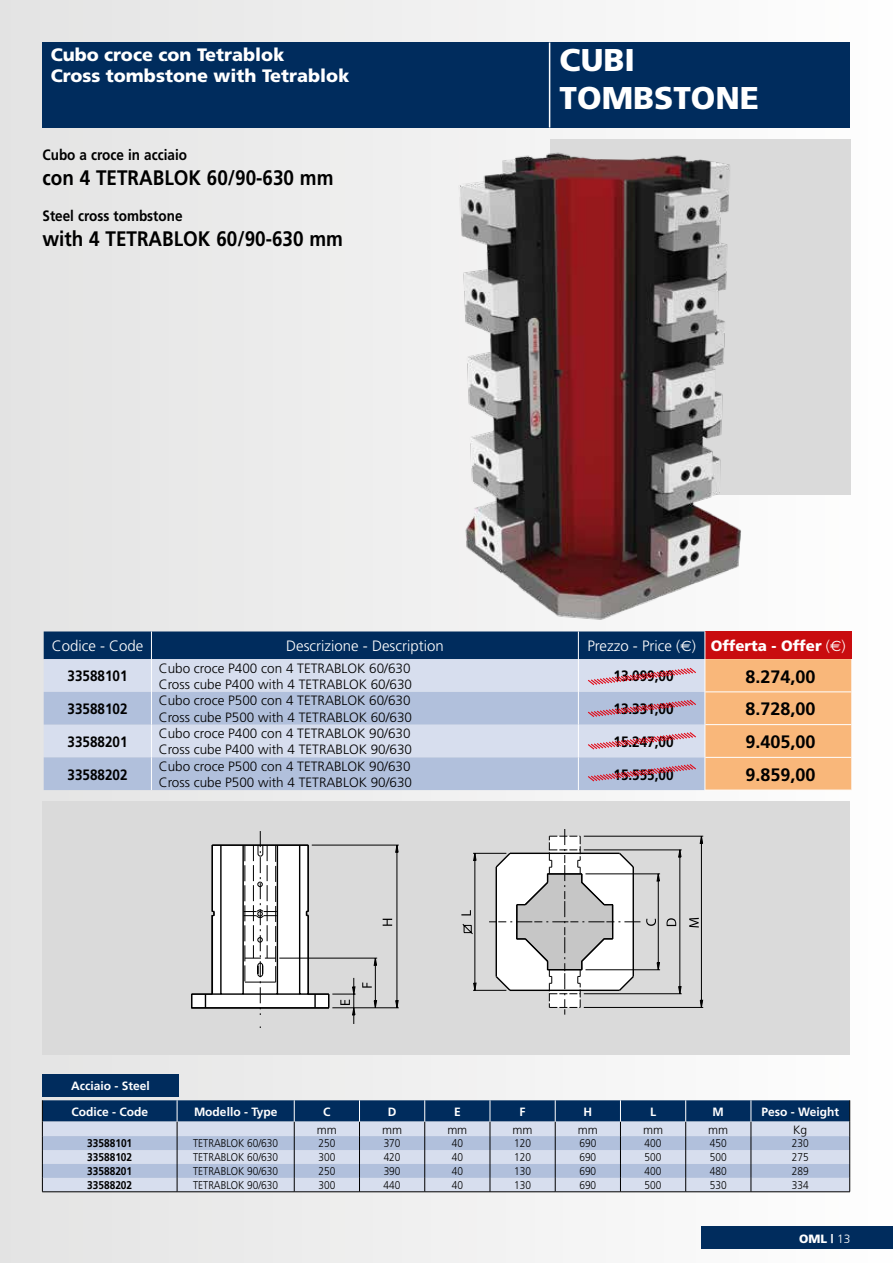
<style>
.page{position:relative;width:893px;height:1263px;background:#fff}
.page>*{position:absolute;margin:0;border:0;box-sizing:border-box;transform-origin:0 0}
.t1{font:900 31.5px/37.8px "Frutiger";color:#fff}
.t2{font:700 21px "Frutiger";color:#000;scale:.9 1}
.t3{font:900 18px/21.6px "Frutiger";color:#fff}
.t4{font:700 18px "Frutiger";color:#000}
.t5{font:700 15px "Frutiger";color:#000;scale:.9 1}
.t6{font:300 15px "Frutiger";color:#fff}
.t7{font:300 13.5px/16.2px "Frutiger";color:#000}
.t8{font:700 12px "Frutiger";color:#fff}
.t9{font:300 12px "Frutiger";color:#000}
.t10{font:900 12px "Frutiger";color:#fff}
.t11{font:300 11.25px "Frutiger";color:#000;scale:.9 1}
.t12{font:700 11.25px "Frutiger";color:#000;scale:.9 1}
.s1{font-family:"Euro Sans";font-weight:400}
.s2{font-weight:900}
.s3{font-weight:300}
</style>
<div class="page">
<div style="left:0;top:0;width:893px;height:1263px;background:linear-gradient(to right,#e3e3e3,#fafbfb)"></div>
<hr style="left:0;top:0;width:1px;height:1263px;background:#e3e3e3">
<div style="left:43px;top:43px;width:807px;height:85px;background:#002c5d"></div>
<hr style="left:549px;top:43px;width:1px;height:85px;background:#fff">
<div style="left:702px;top:1227px;width:191px;height:22px;background:#002c5d"></div>
<div style="left:550px;top:139px;width:300px;height:355px;background:#dadada"></div>
<img style="left:447px;top:146px;width:309px;height:479px">
<div style="left:43px;top:801px;width:807px;height:254px;background:#dadada"></div>
<hr style="left:243px;top:1070px;width:34px;height:1px;background:#000">
<hr style="left:205px;top:1050px;width:110px;height:1px;background:#000">
<hr style="left:332px;top:1007px;width:67px;height:1px;background:#000">
<hr style="left:312px;top:845px;width:87px;height:1px;background:#000">
<hr style="left:397px;top:845px;width:1px;height:163px;background:#000">
<svg style="left:395px;top:1000px;width:4px;height:9px"></svg>
<svg style="left:395px;top:844px;width:4px;height:9px"></svg>
<hr style="left:279px;top:958px;width:98px;height:1px;background:#000">
<hr style="left:375px;top:958px;width:1px;height:50px;background:#000">
<svg style="left:373px;top:1000px;width:4px;height:9px"></svg>
<svg style="left:373px;top:957px;width:4px;height:9px"></svg>
<svg style="left:383px;top:919px;width:9px;height:7px"></svg>
<svg style="left:362px;top:982px;width:10px;height:6px"></svg>
<svg style="left:191px;top:831px;width:165px;height:196px"></svg>
<hr style="left:585px;top:969px;width:75px;height:1px;background:#000">
<hr style="left:585px;top:873px;width:75px;height:1px;background:#000">
<hr style="left:658px;top:874px;width:1px;height:96px;background:#000">
<svg style="left:656px;top:962px;width:4px;height:9px"></svg>
<svg style="left:656px;top:873px;width:4px;height:9px"></svg>
<svg style="left:489px;top:829px;width:151px;height:186px"></svg>
<hr style="left:584px;top:1007px;width:119px;height:1px;background:#000">
<hr style="left:584px;top:836px;width:119px;height:1px;background:#000">
<hr style="left:701px;top:836px;width:1px;height:171px;background:#000">
<svg style="left:699px;top:999px;width:4px;height:8px"></svg>
<svg style="left:699px;top:835px;width:4px;height:9px"></svg>
<hr style="left:584px;top:993px;width:98px;height:1px;background:#000">
<hr style="left:584px;top:849px;width:98px;height:1px;background:#000">
<hr style="left:679px;top:850px;width:1px;height:144px;background:#000">
<svg style="left:678px;top:986px;width:4px;height:9px"></svg>
<svg style="left:678px;top:849px;width:4px;height:9px"></svg>
<hr style="left:473px;top:990px;width:33px;height:1px;background:#000">
<hr style="left:473px;top:853px;width:33px;height:1px;background:#000">
<hr style="left:474px;top:853px;width:1px;height:137px;background:#000">
<svg style="left:473px;top:982px;width:4px;height:9px"></svg>
<svg style="left:473px;top:852px;width:4px;height:9px"></svg>
<svg style="left:462px;top:924px;width:11px;height:11px"></svg>
<svg style="left:646px;top:919px;width:10px;height:7px"></svg>
<svg style="left:461px;top:910px;width:10px;height:5px"></svg>
<svg style="left:666px;top:918px;width:10px;height:8px"></svg>
<svg style="left:689px;top:918px;width:10px;height:9px"></svg>
<hr style="left:42px;top:1191px;width:135px;height:1px;background:#000">
<hr style="left:177px;top:1191px;width:117px;height:1px;background:#000">
<hr style="left:294px;top:1191px;width:65px;height:1px;background:#000">
<hr style="left:359px;top:1191px;width:66px;height:1px;background:#000">
<hr style="left:425px;top:1191px;width:65px;height:1px;background:#000">
<hr style="left:490px;top:1191px;width:65px;height:1px;background:#000">
<hr style="left:555px;top:1191px;width:65px;height:1px;background:#000">
<hr style="left:620px;top:1191px;width:66px;height:1px;background:#000">
<hr style="left:686px;top:1191px;width:65px;height:1px;background:#000">
<hr style="left:751px;top:1191px;width:99px;height:1px;background:#000">
<svg style="left:42px;top:1100px;width:808px;height:91px;background:#98aac5"></svg>
<div style="left:43px;top:1074px;width:136px;height:22px;background:#002c5d"></div>
<hr style="left:705px;top:790px;width:146px;height:1px;background:#fff">
<svg style="left:44px;top:631px;width:807px;height:159px;background:#b1acb9"></svg>
<h3 class="t3" style="left:51px;top:43px;width:300px">Cubo croce con Tetrablok<br>Cross tombstone with Tetrablok</h3>
<p class="t5" style="left:43px;top:146px;width:162px">Cubo a croce in acciaio</p>
<h2 class="t2" style="left:43px;top:165px;width:325px">con 4 TETRABLOK 60/90-630 mm</h2>
<p class="t5" style="left:43px;top:207px;width:157px">Steel cross tombstone</p>
<h2 class="t2" style="left:43px;top:226px;width:335px">with 4 TETRABLOK 60/90-630 mm</h2>
<h1 class="t1" style="left:560px;top:41px;width:201px">CUBI<br>TOMBSTONE</h1>
<p class="t6" style="left:52px;top:637px;width:93px">Codice - Code</p>
<p class="t6" style="left:286px;top:637px;width:159px">Descrizione - Description</p>
<p class="t6" style="left:587px;top:637px;width:260px">Prezzo - Price (<span class="s1">E</span>) <span class="s2">Offerta - Offer</span> (<span class="s1">E</span>)</p>
<p class="t5" style="left:68px;top:667px;width:68px">33588101</p>
<p class="t7" style="left:159px;top:660px;width:255px">Cubo croce P400 con 4 TETRABLOK 60/630<br>Cross cube P400 with 4 TETRABLOK 60/630</p>
<p class="t5" style="left:613px;top:667px;width:68px">13.099,00</p>
<h3 class="t4" style="left:746px;top:666px;width:72px">8.274,00</h3>
<p class="t5" style="left:68px;top:700px;width:68px">33588102</p>
<p class="t7" style="left:159px;top:693px;width:255px">Cubo croce P500 con 4 TETRABLOK 60/630<br>Cross cube P500 with 4 TETRABLOK 60/630</p>
<p class="t5" style="left:613px;top:700px;width:68px">13.331,00</p>
<h3 class="t4" style="left:746px;top:698px;width:72px">8.728,00</h3>
<p class="t5" style="left:68px;top:733px;width:68px">33588201</p>
<p class="t7" style="left:159px;top:725px;width:255px">Cubo croce P400 con 4 TETRABLOK 90/630<br>Cross cube P400 with 4 TETRABLOK 90/630</p>
<p class="t5" style="left:613px;top:733px;width:68px">15.247,00</p>
<h3 class="t4" style="left:746px;top:731px;width:72px">9.405,00</h3>
<p class="t5" style="left:68px;top:765px;width:68px">33588202</p>
<p class="t7" style="left:159px;top:758px;width:255px">Cubo croce P500 con 4 TETRABLOK 90/630<br>Cross cube P500 with 4 TETRABLOK 90/630</p>
<p class="t5" style="left:613px;top:765px;width:68px">15.555,00</p>
<h3 class="t4" style="left:746px;top:764px;width:72px">9.859,00</h3>
<p class="t8" style="left:71px;top:1079px;width:80px">Acciaio - Steel</p>
<p class="t8" style="left:71px;top:1104px;width:78px">Codice - Code</p>
<p class="t8" style="left:194px;top:1104px;width:85px">Modello - Type</p>
<p class="t8" style="left:323px;top:1104px;width:9px">C</p>
<p class="t8" style="left:388px;top:1104px;width:10px">D</p>
<p class="t8" style="left:454px;top:1104px;width:8px">E</p>
<p class="t8" style="left:520px;top:1104px;width:7px">F</p>
<p class="t8" style="left:583px;top:1104px;width:10px">H</p>
<p class="t8" style="left:650px;top:1104px;width:7px">L</p>
<p class="t8" style="left:713px;top:1104px;width:13px">M</p>
<p class="t8" style="left:761px;top:1104px;width:79px">Peso - Weight</p>
<p class="t9" style="left:317px;top:1122px;width:21px">mm</p>
<p class="t9" style="left:382px;top:1122px;width:21px">mm</p>
<p class="t9" style="left:447px;top:1122px;width:21px">mm</p>
<p class="t9" style="left:513px;top:1122px;width:21px">mm</p>
<p class="t9" style="left:578px;top:1122px;width:21px">mm</p>
<p class="t9" style="left:643px;top:1122px;width:21px">mm</p>
<p class="t9" style="left:708px;top:1122px;width:21px">mm</p>
<p class="t9" style="left:793px;top:1122px;width:16px">Kg</p>
<p class="t12" style="left:87px;top:1137px;width:52px">33588101</p>
<p class="t11" style="left:193px;top:1137px;width:96px">TETRABLOK 60/630</p>
<p class="t11" style="left:318px;top:1137px;width:20px">250</p>
<p class="t11" style="left:384px;top:1137px;width:20px">370</p>
<p class="t11" style="left:452px;top:1137px;width:14px">40</p>
<p class="t11" style="left:514px;top:1137px;width:20px">120</p>
<p class="t11" style="left:579px;top:1137px;width:20px">690</p>
<p class="t11" style="left:645px;top:1137px;width:20px">400</p>
<p class="t11" style="left:710px;top:1137px;width:20px">450</p>
<p class="t11" style="left:792px;top:1137px;width:20px">230</p>
<p class="t12" style="left:87px;top:1151px;width:52px">33588102</p>
<p class="t11" style="left:193px;top:1151px;width:96px">TETRABLOK 60/630</p>
<p class="t11" style="left:318px;top:1151px;width:20px">300</p>
<p class="t11" style="left:384px;top:1151px;width:20px">420</p>
<p class="t11" style="left:452px;top:1151px;width:14px">40</p>
<p class="t11" style="left:514px;top:1151px;width:20px">120</p>
<p class="t11" style="left:579px;top:1151px;width:20px">690</p>
<p class="t11" style="left:645px;top:1151px;width:20px">500</p>
<p class="t11" style="left:710px;top:1151px;width:20px">500</p>
<p class="t11" style="left:792px;top:1151px;width:20px">275</p>
<p class="t12" style="left:87px;top:1165px;width:52px">33588201</p>
<p class="t11" style="left:193px;top:1165px;width:96px">TETRABLOK 90/630</p>
<p class="t11" style="left:318px;top:1165px;width:20px">250</p>
<p class="t11" style="left:384px;top:1165px;width:20px">390</p>
<p class="t11" style="left:452px;top:1165px;width:14px">40</p>
<p class="t11" style="left:514px;top:1165px;width:20px">130</p>
<p class="t11" style="left:579px;top:1165px;width:20px">690</p>
<p class="t11" style="left:645px;top:1165px;width:20px">400</p>
<p class="t11" style="left:710px;top:1165px;width:20px">480</p>
<p class="t11" style="left:792px;top:1165px;width:20px">289</p>
<p class="t12" style="left:87px;top:1179px;width:52px">33588202</p>
<p class="t11" style="left:193px;top:1179px;width:96px">TETRABLOK 90/630</p>
<p class="t11" style="left:318px;top:1179px;width:20px">300</p>
<p class="t11" style="left:384px;top:1179px;width:20px">440</p>
<p class="t11" style="left:452px;top:1179px;width:14px">40</p>
<p class="t11" style="left:514px;top:1179px;width:20px">130</p>
<p class="t11" style="left:579px;top:1179px;width:20px">690</p>
<p class="t11" style="left:645px;top:1179px;width:20px">500</p>
<p class="t11" style="left:710px;top:1179px;width:20px">530</p>
<p class="t11" style="left:792px;top:1179px;width:20px">334</p>
<p class="t10" style="left:799px;top:1232px;width:53px">OML | <span class="s3">13</span></p>
</div>
